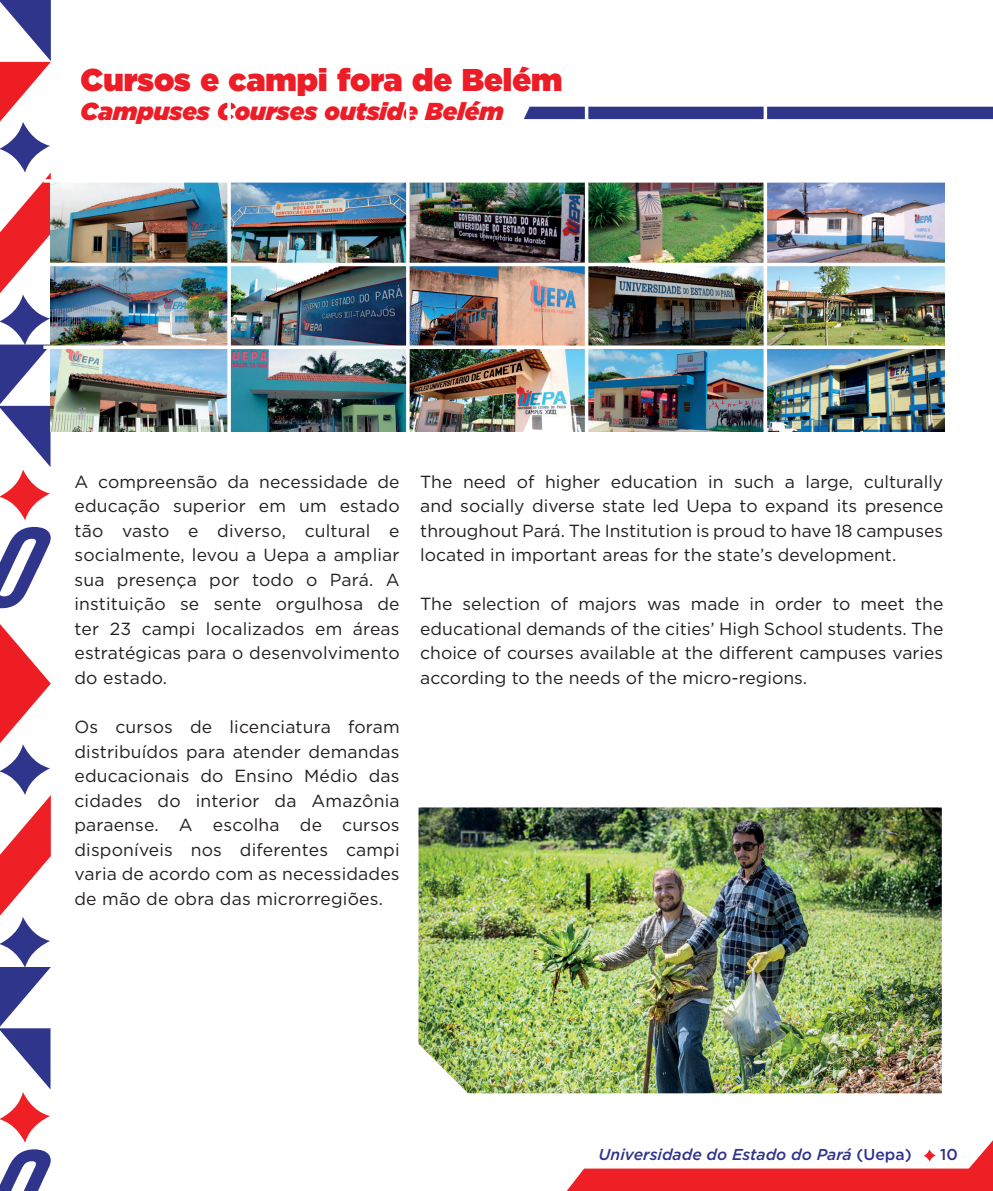
<style>
.page{position:relative;width:993px;height:1191px;background:#fff}
.page>*{position:absolute;margin:0;border:0;box-sizing:border-box;transform-origin:0 0}
.t1{font:900 31.5px "Gotham";color:#ec1d26}
.t2{font:italic 900 24.5px "Gotham";color:#ec1d26}
.t3{font:17.5px/24.5px "Gotham";color:#231f20;text-align:justify}
.t4{font:italic 500 15.75px "Gotham";color:#2f328c}
.t5{font:500 15.75px "Gotham";color:#2f328c}
.s1{font-style:normal}
</style>
<div class="page">
<svg style="left:566px;top:1141px;width:426px;height:50px"></svg>
<svg style="left:0;top:527px;width:51px;height:81px"></svg>
<svg style="left:0;top:0;width:51px;height:520px"></svg>
<svg style="left:0;top:1149px;width:51px;height:42px"></svg>
<svg style="left:0;top:624px;width:51px;height:518px"></svg>
<div style="left:524px;top:107px;width:468px;height:12px;background:#2e358a"></div>
<img style="left:50px;top:183px;width:893px;height:249px">
<svg style="left:43px;top:345px;width:902px;height:4px"></svg>
<hr style="left:43px;top:263px;width:907px;height:3px;background:#fff">
<svg style="left:43px;top:179px;width:902px;height:4px"></svg>
<svg style="left:227px;top:179px;width:4px;height:253px"></svg>
<hr style="left:406px;top:92px;width:3px;height:353px;background:#fff">
<svg style="left:584px;top:106px;width:4px;height:326px"></svg>
<hr style="left:763px;top:92px;width:3px;height:353px;background:#fff">
<img style="left:418px;top:807px;width:523px;height:286px">
<h1 class="t1" style="left:81px;top:57px;width:483px">Cursos e campi fora de Belém</h1>
<h2 class="t2" style="left:81px;top:94px;width:424px">Campuses Courses outside Belém</h2>
<p class="t3" style="left:74px;top:469px;width:326px">A compreensão da necessidade de educação superior em um estado tão vasto e diverso, cultural e socialmente, levou a Uepa a ampliar sua presença por todo o Pará. A instituição se sente orgulhosa de ter 23 campi localizados em áreas estratégicas para o desenvolvimento do estado.</p>
<p class="t3" style="left:74px;top:714px;width:326px">Os cursos de licenciatura foram distribuídos para atender demandas educacionais do Ensino Médio das cidades do interior da Amazônia paraense. A escolha de cursos disponíveis nos diferentes campi varia de acordo com as necessidades de mão de obra das microrregiões.</p>
<p class="t3" style="left:420px;top:469px;width:524px">The need of higher education in such a large, culturally and socially diverse state led Uepa to expand its presence throughout Pará. The Institution is proud to have 18 campuses located in important areas for the state’s development.</p>
<p class="t3" style="left:420px;top:591px;width:524px">The selection of majors was made in order to meet the educational demands of the cities’ High School students. The choice of courses available at the different campuses varies according to the needs of the micro-regions.</p>
<p class="t4" style="left:598px;top:1144px;width:314px">Universidade do Estado do Pará <span class="s1">(Uepa)</span></p>
<p class="t5" style="left:939px;top:1144px;width:19px">10</p>
</div>
